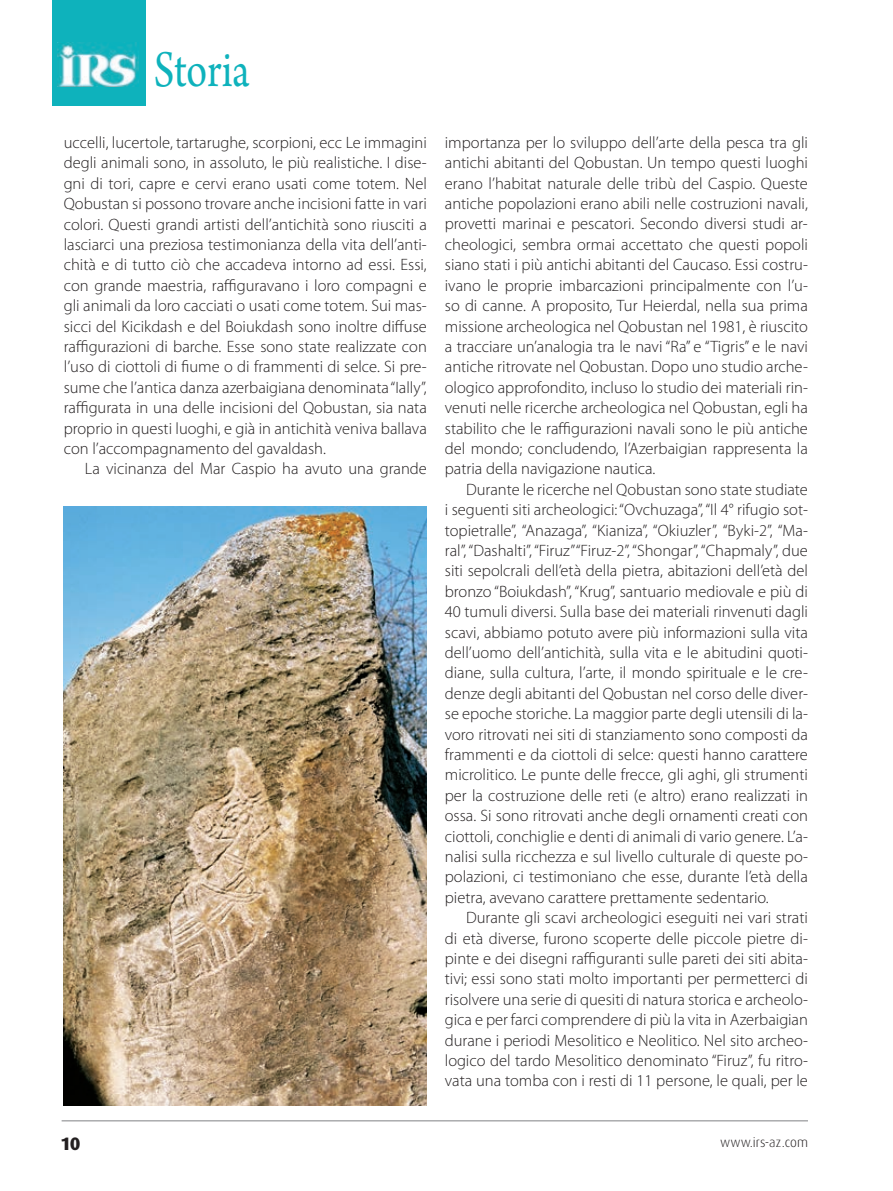
<style>
.page{position:relative;width:893px;height:1191px;background:#fff}
.page>*{position:absolute;margin:0;border:0;box-sizing:border-box;transform-origin:0 0}
.t1{font:54.15px "Arno Pro";color:#0eb2bc;scale:.8 1}
.t2{font:800 18px "Dax Pro";color:#231f20}
.t3{font:300 16.5px/20.4px "Myriad Pro";color:#231f20;text-align:justify}
.t4{font:300 13.5px "Dax Pro";color:#231f20}
</style>
<div class="page">
<hr style="left:62px;top:1120px;width:746px;height:1px;background:#808285">
<div style="left:52px;top:0;width:94px;height:106px;background:#0eb2bc"></div>
<img style="left:58px;top:42px;width:81px;height:44px">
<img style="left:64px;top:506px;width:363px;height:599px">
<h1 class="t1" style="left:154px;top:49px;width:122px">Storia</h1>
<p class="t3" style="left:64px;top:133px;width:365px">uccelli, lucertole, tartarughe, scorpioni, ecc Le immagini degli ani mali sono, in assoluto, le più realistiche. I dise&shy;gni di tori, capre e cervi erano usati come totem. Nel Qobustan si poss ono trovare anche incisioni fatte in vari colori. Questi grandi artisti dell’antichità sono riusciti a lasciarci una preziosa t estimonianza della vita dell’anti&shy;chità e di tutto ciò che accadeva intorno ad essi. Essi, con grande maestria, raffiguravano i loro compagni e gli animali da loro cacciati o usati come totem. Sui mas&shy;sicci del Kicikdash e del Boiukdash sono inoltre diffuse raffigurazioni di b arche. Esse sono state realizzate con l’uso di ciottoli di fiume o di frammenti di selce. Si pre&shy;sume che l’antica danza azerbaigiana denominata “Ially”, raffigurata in una d elle incisioni del Qobustan, sia nata proprio in questi luoghi, e già in antichità veniva ballava con l’accompagnamento del gavaldash.</p>
<p class="t3" style="left:85px;top:460px;width:343px">La vicinanza del Mar Caspio ha avuto una grande</p>
<p class="t3" style="left:445px;top:133px;width:365px">importanza per lo sviluppo dell’arte d ella pesca tra gli antichi abitanti del Qobustan. Un tempo questi luoghi erano l’habitat naturale delle tribù del Caspio. Queste antiche popolazioni erano abili nelle costruzioni navali, provetti marinai e pescatori. Secondo diversi studi ar&shy;cheologici, sembra ormai accettato che questi popoli siano stati i più antichi abitanti del Caucaso. Essi costru&shy;ivano le proprie imbarcazioni principalmente con l’u&shy;so di canne. A proposito, Tu r Heierdal, nella sua prima missione archeologica nel Qo bustan nel 1981, è r iuscito a tracciare un’analogia tra le navi “Ra” e “Tigris” e le navi antiche ritrovate nel Qobustan. Dopo uno studio arche&shy;ologico approfondito, incluso lo studio dei materiali rin&shy;venuti nelle ri cerche archeologica nel Qobustan, egli ha stabilito che le raffigurazioni navali sono le più antiche del mondo; concludendo, l’Azerbaigian rappresenta la patria della navigazione nautica.</p>
<p class="t3" style="left:445px;top:480px;width:365px;text-indent:21px">Durante le ricerche nel Qobustan sono state studiate i seguenti siti archeologici: “Ovchuzaga”, “Il 4° rifugio sot&shy;topietralle”, “Anazaga”, “Kianiza”, “Okiuzler”, “Byki-2”, “Ma&shy;ral”, “Dashalti”, “Firuz” “Firuz-2”, “Shongar”, “Chapmaly”, due siti sepolcrali dell’età della pietra, abitazioni dell’età del bronzo “Boiukdash”, “Krug”, santuario mediovale e più di 40 tumuli diversi. Sulla base dei materiali rinvenuti dagli scavi, abbiamo potuto avere più informazioni sulla vita dell’u omo dell’antichità, sulla vita e le abitudini quoti&shy;diane, sulla cultura, l’arte, il mondo spirituale e le cre&shy;denze degli abitanti del Qobustan nel corso delle diver&shy;se epoche storiche. La maggior parte degli utensili di la&shy;voro ritrovati nei siti di stanziamento sono composti da frammenti e da ciottoli di selce: questi hanno carattere microlitico. Le punte delle frecce, gli aghi, gli strumenti per la costruzione delle reti (e altro) erano realizzati i n ossa. Si sono ritrovati anche degli ornamenti creati con ciottoli, conchiglie e denti di animali di vario genere . L’a&shy;nalisi sulla ricchezza e sul livello culturale di queste po&shy;polazioni, ci testimoniano che esse, durant e l’età della pietra, avevano carattere prettamente sedentario.</p>
<p class="t3" style="left:445px;top:908px;width:365px;text-indent:21px">Durante gli scavi archeologici eseguiti nei vari strati di età diverse, furono scoperte delle piccole pietr e di&shy;pinte e dei disegni raffiguranti sulle pareti dei siti abita&shy;tivi; essi sono stati molto importanti per permetterci di risolvere una serie di quesiti di natura storica e archeolo&shy;gica e per farci comprendere di più la vita in Azerbaigian durane i periodi Mesolitico e Neolitico. Nel sito archeo&shy;logico del tardo Mesolitico denominato “Firuz”, fu ritro&shy;vata una tomba con i resti di 11 persone , le quali, per le</p>
<p class="t2" style="left:62px;top:1135px;width:20px">10</p>
<p class="t4" style="left:720px;top:1135px;width:89px">www.irs-az.com</p>
</div>
